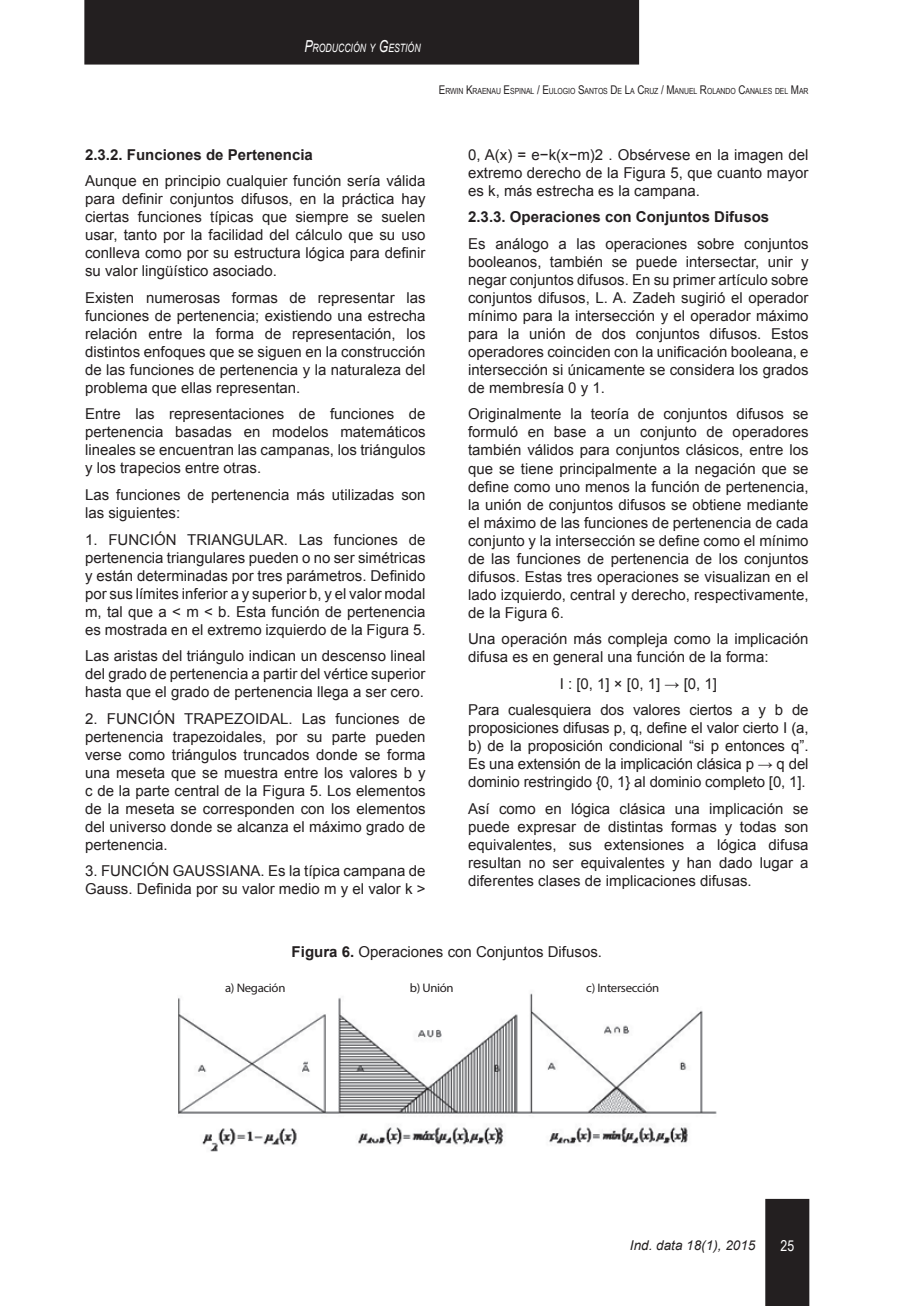
<style>
.page{position:relative;width:915px;height:1306px;background:#fff}
.page>*{position:absolute;margin:0;border:0;box-sizing:border-box;transform-origin:0 0}
.t1{font:15px/18px "Arial";color:#231f20;text-align:justify}
.t2{font:700 15px "Arial";color:#231f20}
.t3{font:15px "Arial Narrow";color:#fff}
.t4{font:italic 13.5px "Arial";color:#231f20}
.t5{font:12.3px "Myriad Pro";letter-spacing:-.025em;color:#231f20}
.t6{font:italic 11.55px "Arial";color:#fff;scale:.75 1}
.t7{font:8.4px "Arial Narrow";letter-spacing:-.005em;color:#231f20}
.s1{font-size:16.5px}
.s2{font-size:12px}
.s3{font-weight:700}
</style>
<div class="page">
<div style="left:765px;top:1199px;width:43px;height:106px;background:#231f20"></div>
<div style="left:765px;top:1198px;width:44px;height:107px;border:2px solid #231f20"></div>
<div style="left:85px;top:0;width:553px;height:64px;background:#231f20"></div>
<div style="left:84px;top:0;width:555px;height:65px;border:2px solid #231f20"></div>
<img style="left:178px;top:993px;width:538px;height:159px">
<p class="t6" style="left:304px;top:40px;width:156px"><span class="s1">P</span>RODUCCIÓN Y <span class="s1">G</span>ESTIÓN</p>
<p class="t7" style="left:439px;top:85px;width:371px"><span class="s2">E</span>RWIN <span class="s2">K</span>RAENAU <span class="s2">E</span>SPINAL <span class="s2">/ E</span>ULOGIO <span class="s2">S</span>ANTOS <span class="s2">D</span>E <span class="s2">L</span>A <span class="s2">C</span>RUZ <span class="s2">/ M</span>ANUEL <span class="s2">R</span>OLANDO <span class="s2">C</span>ANALES DEL <span class="s2">M</span>AR</p>
<p class="t2" style="left:85px;top:144px;width:229px">2.3.2. Funciones de Pertenencia</p>
<p class="t1" style="left:85px;top:172px;width:342px">Aunque en principio cualquier función sería válida para definir conjuntos difusos, en la práctica hay ciertas funciones típicas que siempre se suelen usar, tanto por la facilidad del cálculo que su uso conlleva como por su estructura lógica para definir su valor lingüístico asociado.</p>
<p class="t1" style="left:85px;top:289px;width:342px">Existen numerosas formas de representar las funciones de pertenencia; existiendo una estrecha relación entre la forma de representación, los distintos enfoques que se siguen en la construcción de las funciones de pertenencia y la naturaleza del problema que ellas representan.</p>
<p class="t1" style="left:85px;top:405px;width:342px">Entre las representaciones de funciones de pertenencia basadas en modelos matemáticos lineales se encuentran las campanas, los triángulos y los trapecios entre otras.</p>
<p class="t1" style="left:85px;top:486px;width:342px">Las funciones de pertenencia más utilizadas son las siguientes:</p>
<p class="t1" style="left:85px;top:530px;width:342px">1. FUNCIÓN TRIANGULAR. Las funciones de pertenencia triangulares pueden o no ser simétricas y están determinadas por tres parámetros. Definido por sus límites inferior a y superior b, y el valor modal m, tal que a &lt; m &lt; b. Esta función de pertenencia es mostrada en el extremo izquierdo de la Figura 5.</p>
<p class="t1" style="left:85px;top:647px;width:342px">Las aristas del triángulo indican un descenso lineal del grado de pertenencia a partir del vértice superior hasta que el grado de pertenencia llega a ser cero.</p>
<p class="t1" style="left:85px;top:709px;width:342px">2. FUNCIÓN TRAPEZOIDAL. Las funciones de pertenencia trapezoidales, por su parte pueden verse como triángulos truncados donde se forma una meseta que se muestra entre los valores b y c de la parte central de la Figura 5. Los elementos de la meseta se corresponden con los elementos del universo donde se alcanza el máximo grado de pertenencia.</p>
<p class="t1" style="left:85px;top:862px;width:342px">3. FUNCIÓN GAUSSIANA. Es la típica campana de<br>Gauss. Definida por su valor medio m y el valor k &gt;</p>
<p class="t1" style="left:468px;top:146px;width:342px">0, A(x) = e−k(x−m)2 . Obsérvese en la imagen del extremo derecho de la Figura 5, que cuanto mayor es k, más estrecha es la campana.</p>
<p class="t2" style="left:468px;top:207px;width:302px">2.3.3. Operaciones con Conjuntos Difusos</p>
<p class="t1" style="left:468px;top:235px;width:342px">Es análogo a las operaciones sobre conjuntos booleanos, también se puede intersectar, unir y negar conjuntos difusos. En su primer artículo sobre conjuntos difusos, L. A. Zadeh sugirió el operador mínimo para la intersección y el operador máximo para la unión de dos conjuntos difusos. Estos operadores coinciden con la unificación booleana, e intersección si únicamente se considera los grados de membresía 0 y 1.</p>
<p class="t1" style="left:468px;top:405px;width:342px">Originalmente la teoría de conjuntos difusos se formuló en base a un conjunto de operadores también válidos para conjuntos clásicos, entre los que se tiene principalmente a la negación que se define como uno menos la función de pertenencia, la unión de conjuntos difusos se obtiene mediante el máximo de las funciones de pertenencia de cada conjunto y la intersección se define como el mínimo de las funciones de pertenencia de los conjuntos difusos. Estas tres operaciones se visualizan en el lado izquierdo, central y derecho, respectivamente, de la Figura 6.</p>
<p class="t1" style="left:468px;top:630px;width:342px">Una operación más compleja como la implicación difusa es en general una función de la forma:</p>
<p class="t1" style="left:468px;top:670px;width:342px;line-height:26.5px;text-align:center">I : [0, 1] × [0, 1] → [0, 1]<br>Para cualesquiera dos valores ciertos a y b de</p>
<p class="t1" style="left:468px;top:719px;width:342px">proposiciones difusas p, q, define el valor cierto I (a, b) de la proposición condicional “si p entonces q”.<br>Es una extensión de la implicación clásica p → q del dominio restringido {0, 1} al dominio completo [0, 1].</p>
<p class="t1" style="left:468px;top:799px;width:342px">Así como en lógica clásica una implicación se puede expresar de distintas formas y todas son equivalentes, sus extensiones a lógica difusa resultan no ser equivalentes y han dado lugar a diferentes clases de implicaciones difusas.</p>
<p class="t1" style="left:291px;top:942px;width:312px"><span class="s3">Figura 6.</span> Operaciones con Conjuntos Difusos.</p>
<p class="t5" style="left:225px;top:980px;width:62px">a) Negación</p>
<p class="t5" style="left:410px;top:980px;width:45px">b) Unión</p>
<p class="t5" style="left:586px;top:980px;width:74px">c) Intersección</p>
<p class="t4" style="left:629px;top:1236px;width:127px">Ind. data 18(1), 2015</p>
<p class="t3" style="left:780px;top:1234px;width:15px">25</p>
</div>
